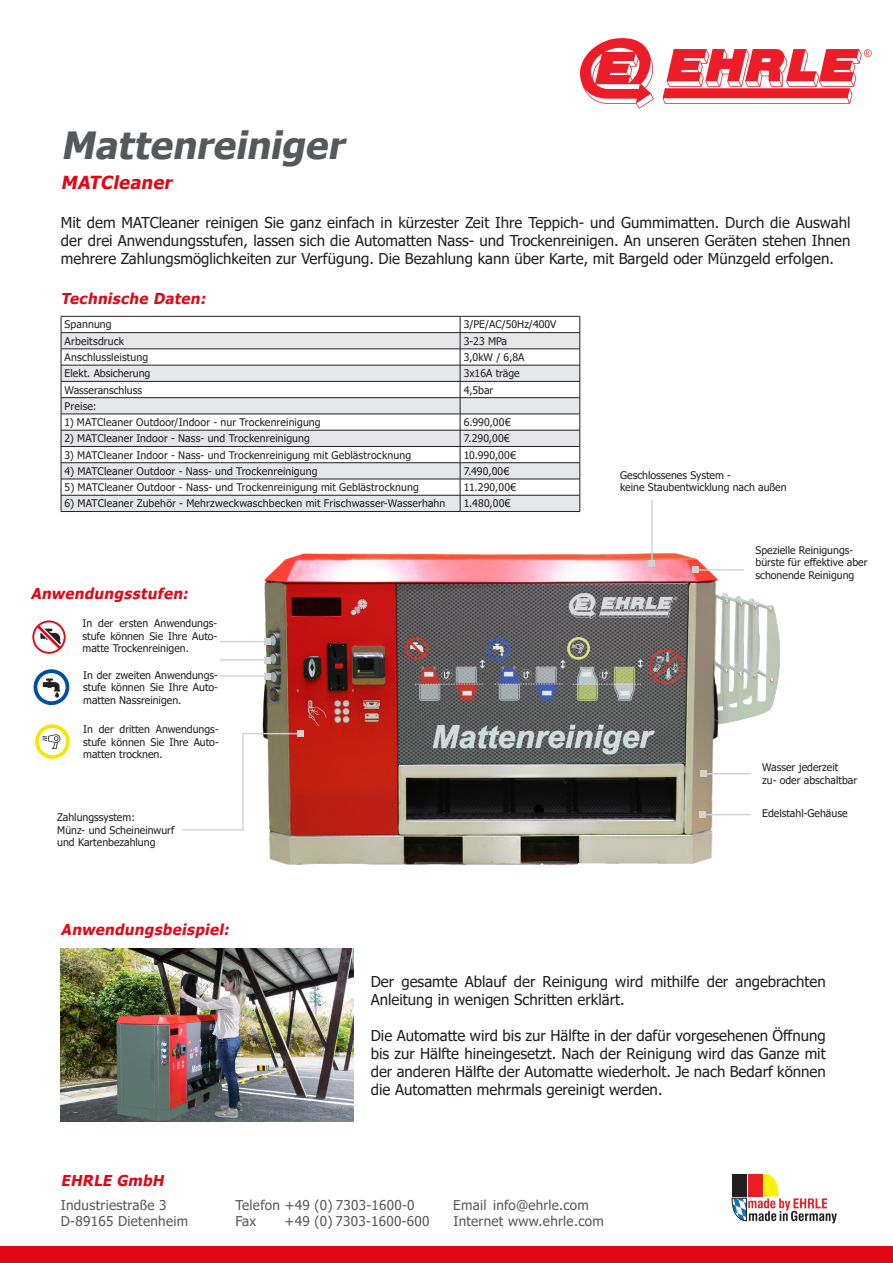
<style>
.page{position:relative;width:893px;height:1263px;background:#fff}
.page>*{position:absolute;margin:0;border:0;box-sizing:border-box;transform-origin:0 0}
.Überschrift{font:italic 700 37.5px "Tahoma";color:#57585a}
.Überschrift-2{font:italic 700 18px "Tahoma";color:#e30715}
.t1{font:15px/18px "Tahoma";color:#231f20;text-align:justify}
.Überschrift-3{font:italic 700 15px "Tahoma";color:#e30715}
.t2{font:13.5px "Tahoma";letter-spacing:.02em;color:#57585a}
.Tabelle{font:10.5px/12.6px "Tahoma";color:#231f20;text-align:justify}
</style>
<div class="page">
<svg style="left:663px;top:49px;width:209px;height:55px"></svg>
<svg style="left:580px;top:38px;width:74px;height:71px"></svg>
<div style="left:0;top:1246px;width:893px;height:17px;background:#e30715"></div>
<svg style="left:32px;top:620px;width:34px;height:34px"></svg>
<svg style="left:34px;top:669px;width:35px;height:36px"></svg>
<svg style="left:35px;top:724px;width:35px;height:35px"></svg>
<img style="left:205px;top:553px;width:575px;height:312px">
<hr style="left:220px;top:641px;width:47px;height:1px;background:#d1d2d4">
<svg style="left:265px;top:639px;width:6px;height:6px"></svg>
<hr style="left:220px;top:659px;width:47px;height:1px;background:#d1d2d4">
<svg style="left:265px;top:657px;width:6px;height:6px"></svg>
<hr style="left:220px;top:675px;width:47px;height:2px;background:#d1d2d4">
<svg style="left:265px;top:673px;width:6px;height:6px"></svg>
<hr style="left:651px;top:500px;width:2px;height:63px;background:#d1d2d4">
<div style="left:649px;top:560px;width:6px;height:7px;background:#d1d2d4"></div>
<hr style="left:243px;top:733px;width:57px;height:1px;background:#d1d2d4">
<svg style="left:298px;top:731px;width:6px;height:6px"></svg>
<hr style="left:242px;top:733px;width:2px;height:97px;background:#d1d2d4">
<hr style="left:182px;top:829px;width:62px;height:1px;background:#d1d2d4">
<hr style="left:703px;top:773px;width:48px;height:1px;background:#d1d2d4">
<div style="left:700px;top:770px;width:6px;height:7px;background:#d1d2d4"></div>
<hr style="left:703px;top:814px;width:48px;height:1px;background:#d1d2d4">
<div style="left:699px;top:811px;width:7px;height:6px;background:#d1d2d4"></div>
<svg style="left:62px;top:333px;width:518px;height:178px;fill:#e6e7e9"></svg>
<hr style="left:61px;top:316px;width:399px;height:1px;background:#231f20">
<hr style="left:460px;top:316px;width:120px;height:1px;background:#231f20">
<hr style="left:61px;top:332px;width:399px;height:1px;background:#231f20">
<hr style="left:460px;top:332px;width:120px;height:1px;background:#231f20">
<hr style="left:61px;top:349px;width:399px;height:1px;background:#231f20">
<hr style="left:460px;top:349px;width:120px;height:1px;background:#231f20">
<hr style="left:61px;top:365px;width:399px;height:1px;background:#231f20">
<hr style="left:460px;top:365px;width:120px;height:1px;background:#231f20">
<hr style="left:61px;top:381px;width:399px;height:1px;background:#231f20">
<hr style="left:460px;top:381px;width:120px;height:1px;background:#231f20">
<hr style="left:61px;top:397px;width:399px;height:1px;background:#231f20">
<hr style="left:460px;top:397px;width:120px;height:1px;background:#231f20">
<hr style="left:61px;top:414px;width:399px;height:1px;background:#231f20">
<hr style="left:460px;top:414px;width:120px;height:1px;background:#231f20">
<hr style="left:61px;top:430px;width:399px;height:1px;background:#231f20">
<hr style="left:460px;top:430px;width:120px;height:1px;background:#231f20">
<hr style="left:61px;top:446px;width:399px;height:1px;background:#231f20">
<hr style="left:460px;top:446px;width:120px;height:1px;background:#231f20">
<hr style="left:61px;top:462px;width:399px;height:1px;background:#231f20">
<hr style="left:460px;top:462px;width:120px;height:1px;background:#231f20">
<hr style="left:61px;top:479px;width:399px;height:1px;background:#231f20">
<hr style="left:460px;top:479px;width:120px;height:1px;background:#231f20">
<hr style="left:61px;top:495px;width:399px;height:1px;background:#231f20">
<svg style="left:61px;top:316px;width:1px;height:195px"></svg>
<hr style="left:460px;top:495px;width:120px;height:1px;background:#231f20">
<svg style="left:460px;top:316px;width:1px;height:195px"></svg>
<hr style="left:61px;top:511px;width:399px;height:1px;background:#231f20">
<hr style="left:460px;top:511px;width:120px;height:1px;background:#231f20">
<svg style="left:580px;top:316px;width:1px;height:195px"></svg>
<hr style="left:696px;top:569px;width:48px;height:2px;background:#d1d2d4">
<svg style="left:693px;top:567px;width:6px;height:6px"></svg>
<img style="left:61px;top:949px;width:293px;height:172px">
<svg style="left:732px;top:1173px;width:105px;height:50px"></svg>
<p class="Überschrift" style="left:61px;top:119px;width:294px">Mattenreiniger</p>
<p class="Überschrift-2" style="left:61px;top:170px;width:117px">MATCleaner</p>
<p class="t1" style="left:61px;top:215px;width:791px">Mit dem MATCleaner reinigen Sie ganz einfach in kürzester Zeit Ihre Teppich- und Gummimatten. Durch die Auswahl der drei Anwendungsstufen, lassen sich die Automatten Nass- und Trockenreinigen. An unseren Geräten stehen Ihnen mehrere Zahlungsmöglichkeiten zur Verfügung. Die Bezahlung kann über Karte, mit Bargeld oder Münzgeld erfolgen.</p>
<p class="Überschrift-3" style="left:61px;top:288px;width:150px">Technische Daten:</p>
<p class="Tabelle" style="left:65px;top:319px;width:49px">Spannung</p>
<p class="Tabelle" style="left:464px;top:319px;width:94px">3/PE/AC/50Hz/400V</p>
<p class="Tabelle" style="left:65px;top:335px;width:61px">Arbeitsdruck</p>
<p class="Tabelle" style="left:464px;top:335px;width:45px">3-23 MPa</p>
<p class="Tabelle" style="left:65px;top:351px;width:85px">Anschlussleistung</p>
<p class="Tabelle" style="left:464px;top:351px;width:62px">3,0kW / 6,8A</p>
<p class="Tabelle" style="left:65px;top:368px;width:87px">Elekt. Absicherung</p>
<p class="Tabelle" style="left:464px;top:368px;width:58px">3x16A träge</p>
<p class="Tabelle" style="left:65px;top:384px;width:79px">Wasseranschluss</p>
<p class="Tabelle" style="left:464px;top:384px;width:31px">4,5bar</p>
<p class="Tabelle" style="left:65px;top:400px;width:34px">Preise:</p>
<p class="Tabelle" style="left:65px;top:416px;width:258px">1) MATCleaner Outdoor/Indoor - nur Trockenreinigung</p>
<p class="Tabelle" style="left:464px;top:416px;width:49px">6.990,00€</p>
<p class="Tabelle" style="left:65px;top:433px;width:247px">2) MATCleaner Indoor - Nass- und Trockenreinigung</p>
<p class="Tabelle" style="left:464px;top:433px;width:48px">7.290,00€</p>
<p class="Tabelle" style="left:65px;top:449px;width:348px">3) MATCleaner Indoor - Nass- und Trockenreinigung mit Geblästrocknung</p>
<p class="Tabelle" style="left:464px;top:449px;width:54px">10.990,00€</p>
<p class="Tabelle" style="left:65px;top:465px;width:254px">4) MATCleaner Outdoor - Nass- und Trockenreinigung</p>
<p class="Tabelle" style="left:464px;top:465px;width:47px">7.490,00€</p>
<p class="Tabelle" style="left:65px;top:482px;width:356px">5) MATCleaner Outdoor - Nass- und Trockenreinigung mit Geblästrocknung</p>
<p class="Tabelle" style="left:464px;top:482px;width:54px">11.290,00€</p>
<p class="Tabelle" style="left:65px;top:498px;width:382px">6) MATCleaner Zubehör - Mehrzweckwaschbecken mit Frischwasser-Wasserhahn</p>
<p class="Tabelle" style="left:464px;top:498px;width:48px">1.480,00€</p>
<p class="Überschrift-3" style="left:31px;top:583px;width:163px">Anwendungsstufen:</p>
<p class="Tabelle" style="left:83px;top:618px;width:136px">In der ersten Anwendungs&shy;stufe können Sie Ihre Auto&shy;matte Trockenreinigen.</p>
<p class="Tabelle" style="left:83px;top:669px;width:136px">In der zweiten Anwendungs&shy;stufe können Sie Ihre Auto&shy;matten Nassreinigen.</p>
<p class="Tabelle" style="left:83px;top:723px;width:137px">In der dritten Anwendungs&shy;stufe können Sie Ihre Auto&shy;matten trocknen.</p>
<p class="Tabelle" style="left:57px;top:811px;width:79px">Zahlungssystem:</p>
<p class="Tabelle" style="left:57px;top:824px;width:119px">Münz- und Scheineinwurf und Kartenbezahlung</p>
<p class="Überschrift-3" style="left:61px;top:919px;width:174px">Anwendungsbeispiel:</p>
<p class="Tabelle" style="left:620px;top:469px;width:112px">Geschlossenes System -</p>
<p class="Tabelle" style="left:620px;top:482px;width:168px">keine Staubentwicklung nach außen</p>
<p class="Tabelle" style="left:755px;top:544px;width:113px;text-align:left">Spezielle Reinigungs&shy;bürste für effektive aber schonende Reinigung</p>
<p class="Tabelle" style="left:762px;top:762px;width:78px">Wasser jederzeit</p>
<p class="Tabelle" style="left:762px;top:774px;width:96px">zu- oder abschaltbar</p>
<p class="Tabelle" style="left:762px;top:807px;width:87px">Edelstahl-Gehäuse</p>
<p class="t1" style="left:371px;top:973px;width:456px">Der gesamte Ablauf der Reinigung wird mithilfe der angebrachten<br>Anleitung in wenigen Schritten erklärt.</p>
<p class="t1" style="left:371px;top:1027px;width:456px">Die Automatte wird bis zur Hälfte in der dafür vorgesehenen Öffnung bis zur Hälfte hineingesetzt. Nach der Reinigung wird das Ganze mit der anderen Hälfte der Automatte wiederholt. Je nach Bedarf können die Automatten mehrmals gereinigt werden.</p>
<h3 class="Überschrift-3" style="left:61px;top:1170px;width:108px">EHRLE GmbH</h3>
<p class="t2" style="left:61px;top:1196px;width:107px">Industriestraße 3</p>
<p class="t2" style="left:235px;top:1196px;width:181px">Telefon +49 (0) 7303-1600-0</p>
<p class="t2" style="left:453px;top:1196px;width:137px">Email info@ehrle.com</p>
<p class="t2" style="left:61px;top:1212px;width:129px">D-89165 Dietenheim</p>
<p class="t2" style="left:235px;top:1212px;width:22px">Fax</p>
<p class="t2" style="left:284px;top:1212px;width:147px">+49 (0) 7303-1600-600</p>
<p class="t2" style="left:453px;top:1212px;width:152px">Internet www.ehrle.com</p>
</div>
